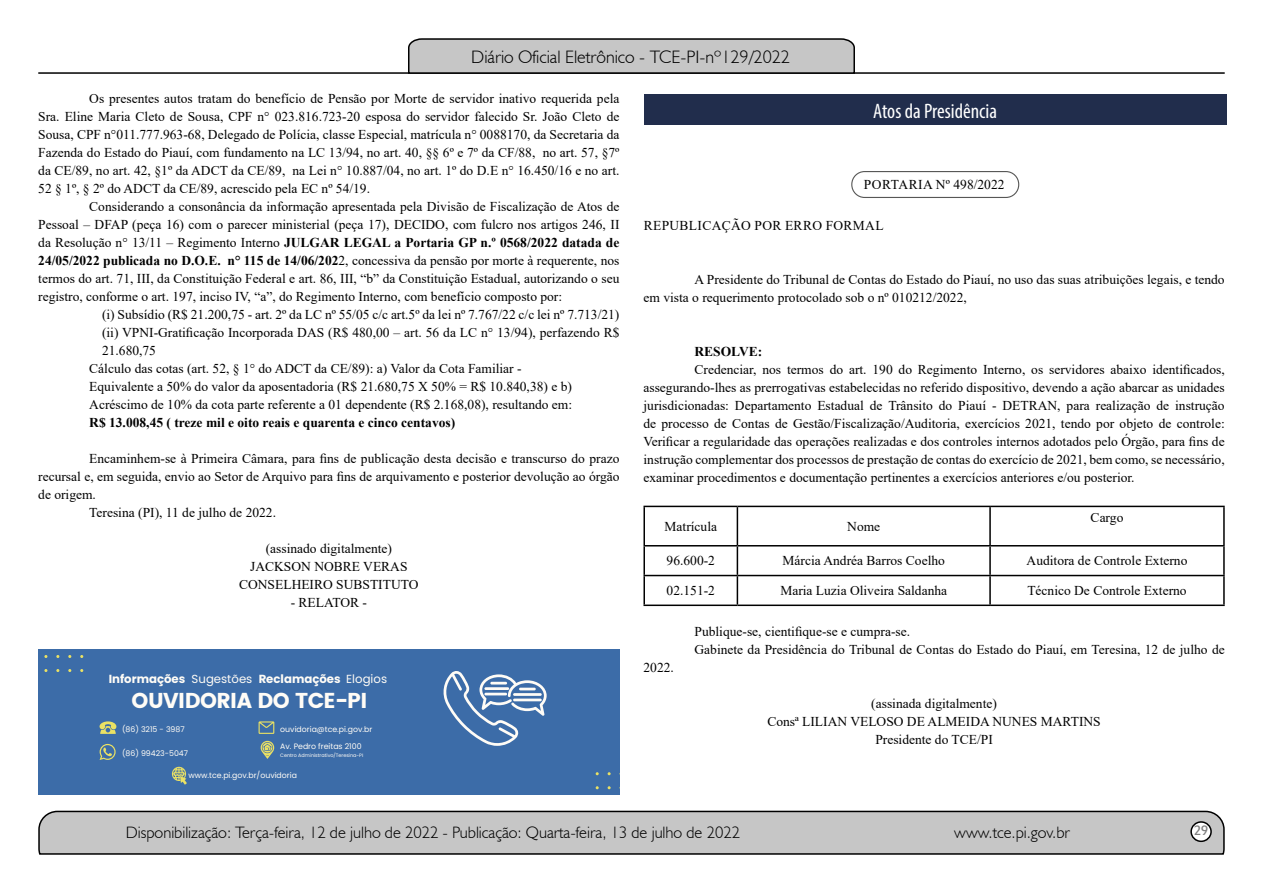
<style>
.page{position:relative;width:1263px;height:893px;background:#fff}
.page>*{position:absolute;margin:0;border:0;box-sizing:border-box;transform-origin:0 0}
.t1{font:21.45px "Poppins";letter-spacing:-.025em;color:#fffcf6}
.t2{font:condensed 21px "Myriad Pro";color:#fff}
.t3{font:300 18px "Humanist 521 BT";color:#000}
.t4{font:300 16.5px "Humanist 521 BT";color:#000}
.t5{font:15px "Estrangelo Edessa";color:#808080}
.t6{font:13.5px/18px "Times New Roman";color:#000;text-align:justify}
.t7{font:700 13.5px "Times New Roman";color:#000}
.t8{font:13.5px "Times New Roman";letter-spacing:.025em;color:#000}
.t9{font:700 11.7px "Poppins";color:#fffcf6}
.t10{font:7.8px/17.1px "Poppins";color:#fffcf6}
.t11{font:4.8px "Poppins";color:#fffcf6}
.s1{font-weight:400}
</style>
<div class="page">
<svg style="left:38px;top:810px;width:1187px;height:45px;background:#b9b9b9"></svg>
<div style="left:1191px;top:822px;width:20px;height:19px;background:#fff;border-radius:50%"></div>
<div style="left:1190px;top:821px;width:22px;height:21px;border:2px solid #000;border-radius:50%"></div>
<hr style="left:38px;top:72px;width:1187px;height:2px;background:#000">
<svg style="left:407px;top:38px;width:449px;height:36px;background:#b4b4b4"></svg>
<div style="left:38px;top:649px;width:581px;height:146px;background:#3c6ca8"></div>
<svg style="left:443px;top:671px;width:104px;height:75px"></svg>
<hr style="left:484px;top:687px;width:25px;height:3px;background:#fffcf6">
<hr style="left:484px;top:693px;width:23px;height:2px;background:#fffcf6">
<svg style="left:100px;top:721px;width:16px;height:13px"></svg>
<svg style="left:100px;top:744px;width:16px;height:16px"></svg>
<svg style="left:259px;top:721px;width:15px;height:13px"></svg>
<svg style="left:261px;top:741px;width:13px;height:18px"></svg>
<svg style="left:172px;top:767px;width:15px;height:18px"></svg>
<div style="left:644px;top:94px;width:582px;height:31px;background:#212d4c"></div>
<hr style="left:643px;top:506px;width:94px;height:1px;background:#000">
<hr style="left:643px;top:507px;width:2px;height:38px;background:#000">
<hr style="left:737px;top:506px;width:253px;height:1px;background:#000">
<hr style="left:737px;top:507px;width:1px;height:38px;background:#000">
<hr style="left:990px;top:506px;width:235px;height:1px;background:#000">
<hr style="left:989px;top:507px;width:2px;height:38px;background:#000">
<hr style="left:1223px;top:507px;width:2px;height:38px;background:#000">
<hr style="left:643px;top:545px;width:94px;height:1px;background:#000">
<hr style="left:643px;top:546px;width:2px;height:29px;background:#000">
<hr style="left:737px;top:545px;width:253px;height:1px;background:#000">
<hr style="left:990px;top:545px;width:235px;height:1px;background:#000">
<hr style="left:989px;top:546px;width:2px;height:29px;background:#000">
<hr style="left:1223px;top:546px;width:2px;height:29px;background:#000">
<hr style="left:643px;top:575px;width:94px;height:1px;background:#000">
<hr style="left:643px;top:576px;width:2px;height:29px;background:#000">
<hr style="left:737px;top:575px;width:253px;height:1px;background:#000">
<svg style="left:737px;top:546px;width:1px;height:59px"></svg>
<hr style="left:990px;top:575px;width:235px;height:1px;background:#000">
<hr style="left:989px;top:576px;width:2px;height:29px;background:#000">
<hr style="left:1223px;top:576px;width:2px;height:29px;background:#000">
<hr style="left:643px;top:605px;width:94px;height:1px;background:#000">
<hr style="left:737px;top:605px;width:253px;height:1px;background:#000">
<hr style="left:990px;top:605px;width:235px;height:1px;background:#000">
<div style="left:851px;top:171px;width:168px;height:27px;border:1px solid #575756;border-radius:13px"></div>
<h3 class="t3" style="left:471px;top:46px;width:320px">Diário Oficial Eletrônico - TCE-PI-nº129/2022</h3>
<p class="t6" style="left:38px;top:89px;width:583px;text-indent:51px">Os presentes autos tratam do benefício de Pensão por Morte de servidor inativo requerida pela Sra. Eline Maria Cleto de Sousa, CPF n° 023.816.723-20 esposa do servidor falecido Sr. João Cleto de Sousa, CPF n°011.777.963-68, Delegado de Polícia, classe Especial, matrícula n° 0088170, da Secretaria da Fazenda do Estado do Piauí, com fundamento na LC 13/94, no art. 40, §§ 6º e 7º da CF/88, no art. 57, §7º da CE/89, no art. 42, §1º da ADCT da CE/89, na Lei n° 10.887/04, no art. 1º do D.E n° 16.450/16 e no art.<br>52 § 1º, § 2º do ADCT da CE/89, acrescido pela EC nº 54/19.</p>
<p class="t6" style="left:89px;top:197px;width:532px">Considerando a consonância da informação apresentada pela Divisão de Fiscalização de Atos de</p>
<p class="t6" style="left:38px;top:215px;width:583px">Pessoal – DFAP (peça 16) com o parecer ministerial (peça 17), DECIDO, com fulcro nos artigos 246, II</p>
<p class="t7" style="left:38px;top:233px;width:583px"><span class="s1">da Resolução n° 13/11 – Regimento Interno</span> JULGAR LEGAL a Portaria GP n.º 0568/2022 datada de</p>
<p class="t7" style="left:38px;top:251px;width:583px">24/05/2022 publicada no D.O.E. n° 115 de 14/06/202<span class="s1">2, concessiva da pensão por morte à requerente, nos</span></p>
<p class="t6" style="left:38px;top:269px;width:583px">termos do art. 71, III, da Constituição Federal e art. 86, III, “b” da Constituição Estadual, autorizando o seu</p>
<p class="t6" style="left:38px;top:287px;width:525px">registro, conforme o art. 197, inciso IV, “a”, do Regimento Interno, com benefício composto por:</p>
<p class="t6" style="left:102px;top:305px;width:519px">(i) Subsídio (R$ 21.200,75 - art. 2º da LC nº 55/05 c/c art.5º da lei nº 7.767/22 c/c lei nº 7.713/21)</p>
<p class="t6" style="left:102px;top:323px;width:519px">(ii) VPNI-Gratificação Incorporada DAS (R$ 480,00 – art. 56 da LC n° 13/94), perfazendo R$</p>
<p class="t6" style="left:102px;top:341px;width:55px">21.680,75</p>
<p class="t6" style="left:89px;top:359px;width:434px">Cálculo das cotas (art. 52, § 1° do ADCT da CE/89): a) Valor da Cota Familiar -</p>
<p class="t6" style="left:89px;top:377px;width:484px">Equivalente a 50% do valor da aposentadoria (R$ 21.680,75 X 50% = R$ 10.840,38) e b)</p>
<p class="t6" style="left:89px;top:395px;width:484px">Acréscimo de 10% da cota parte referente a 01 dependente (R$ 2.168,08), resultando em:</p>
<p class="t7" style="left:89px;top:413px;width:367px">R$ 13.008,45 ( treze mil e oito reais e quarenta e cinco centavos)</p>
<p class="t6" style="left:89px;top:449px;width:532px">Encaminhem-se à Primeira Câmara, para fins de publicação desta decisão e transcurso do prazo</p>
<p class="t6" style="left:38px;top:467px;width:583px">recursal e, em seguida, envio ao Setor de Arquivo para fins de arquivamento e posterior devolução ao órgão</p>
<p class="t6" style="left:38px;top:485px;width:59px">de origem.</p>
<p class="t6" style="left:89px;top:503px;width:188px">Teresina (PI), 11 de julho de 2022.</p>
<p class="t6" style="left:239px;top:539px;width:181px;text-align:center">(assinado digitalmente)<br>JACKSON NOBRE VERAS<br>CONSELHEIRO SUBSTITUTO</p>
<p class="t6" style="left:291px;top:593px;width:78px">- RELATOR -</p>
<h2 class="t2" style="left:873px;top:98px;width:125px">Atos da Presidência</h2>
<p class="t6" style="left:864px;top:175px;width:142px">PORTARIA Nº 498/2022</p>
<p class="t8" style="left:644px;top:216px;width:241px">REPUBLICAÇÃO POR ERRO FORMAL</p>
<p class="t6" style="left:643px;top:270px;width:583px;text-indent:51px">A Presidente do Tribunal de Contas do Estado do Piauí, no uso das suas atribuições legais, e tendo em vista o requerimento protocolado sob o nº 010212/2022,</p>
<p class="t7" style="left:694px;top:341px;width:69px">RESOLVE:</p>
<p class="t6" style="left:643px;top:360px;width:583px;text-indent:51px">Credenciar, nos termos do art. 190 do Regimento Interno, os servidores abaixo identificados, assegurando-lhes as prerrogativas estabelecidas no referido dispositivo, devendo a ação abarcar as unidades jurisdicionadas: Departamento Estadual de Trânsito do Piauí - DETRAN, para realização de instrução de processo de Contas de Gestão/Fiscalização/Auditoria, exercícios 2021, tendo por objeto de controle:<br>Verificar a regularidade das operações realizadas e dos controles internos adotados pelo Órgão, para fins de instrução complementar dos processos de prestação de contas do exercício de 2021, bem como, se necessário, examinar procedimentos e documentação pertinentes a exercícios anteriores e/ou posterior.</p>
<p class="t6" style="left:665px;top:517px;width:54px">Matrícula</p>
<p class="t6" style="left:847px;top:517px;width:34px">Nome</p>
<p class="t6" style="left:1091px;top:508px;width:34px">Cargo</p>
<p class="t6" style="left:667px;top:551px;width:50px">96.600-2</p>
<p class="t6" style="left:782px;top:551px;width:164px">Márcia Andréa Barros Coelho</p>
<p class="t6" style="left:1026px;top:551px;width:162px">Auditora de Controle Externo</p>
<p class="t6" style="left:667px;top:581px;width:50px">02.151-2</p>
<p class="t6" style="left:780px;top:581px;width:168px">Maria Luzia Oliveira Saldanha</p>
<p class="t6" style="left:1027px;top:581px;width:161px">Técnico De Controle Externo</p>
<p class="t6" style="left:694px;top:622px;width:532px">Publique-se, cientifique-se e cumpra-se.<br>Gabinete da Presidência do Tribunal de Contas do Estado do Piauí, em Teresina, 12 de julho de</p>
<p class="t6" style="left:643px;top:658px;width:32px">2022.</p>
<p class="t6" style="left:767px;top:694px;width:335px;text-align:center">(assinada digitalmente)<br>Consª LILIAN VELOSO DE ALMEIDA NUNES MARTINS<br>Presidente do TCE/PI</p>
<p class="t9" style="left:109px;top:672px;width:280px">Informações <span class="s1">Sugestões</span> Reclamações <span class="s1">Elogios</span></p>
<h1 class="t1" style="left:132px;top:688px;width:237px">OUVIDORIA DO TCE-PI</h1>
<p class="t10" style="left:122px;top:721px;width:64px">(86) 3215 - 3987</p>
<p class="t10" style="left:280px;top:721px;width:93px">ouvidoria@tce.pi.gov.br<br>Av. Pedro freitas 2100</p>
<p class="t11" style="left:280px;top:752px;width:84px">Centro Administrativo/Teresina-PI</p>
<p class="t10" style="left:188px;top:767px;width:110px">www.tce.pi.gov.br/ouvidoria</p>
<p class="t10" style="left:122px;top:745px;width:68px">(86) 99423-5047</p>
<p class="t4" style="left:126px;top:822px;width:616px">Disponibilização: Terça-feira, 12 de julho de 2022 - Publicação: Quarta-feira, 13 de julho de 2022</p>
<p class="t4" style="left:954px;top:822px;width:117px">www.tce.pi.gov.br</p>
<p class="t5" style="left:1194px;top:823px;width:16px">29</p>
</div>
